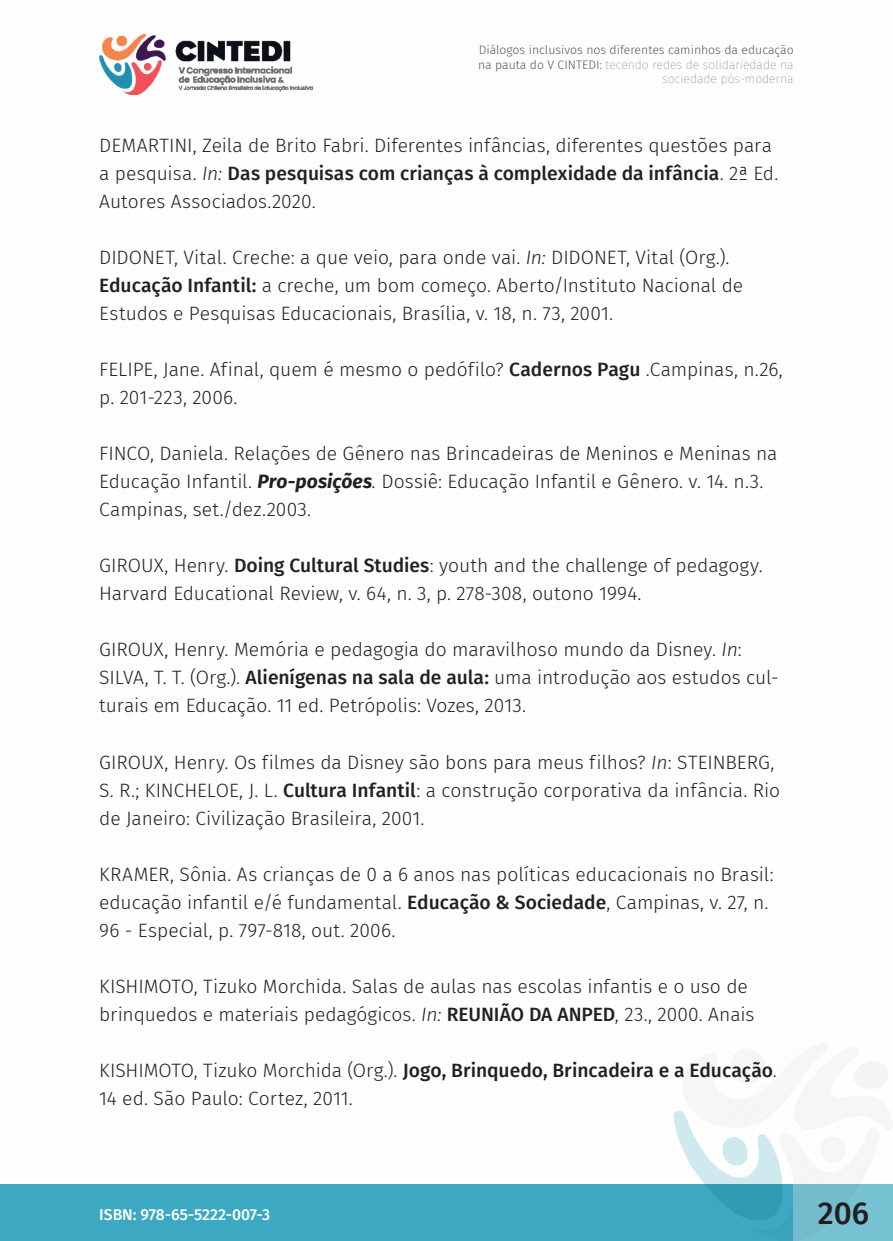
<style>
.page{position:relative;width:893px;height:1241px;background:#fff}
.page>*{position:absolute;margin:0;border:0;box-sizing:border-box;transform-origin:0 0}
.t1{font:500 31.5px "Fira Sans";color:#231f20}
._13_REFERENCIAS{font:300 19.25px/28px "Fira Sans";letter-spacing:-.005em;color:#231f20}
.t2{font:500 15.75px "Fira Sans";color:#fff}
.t3{font:300 12.25px/14.7px "Fira Sans";color:#57585a;text-align:right}
.s1{font-weight:100}
.s2{font-style:italic}
.s3{font-weight:500}
.s4{font-weight:700;font-style:italic}
</style>
<div class="page">
<div style="left:0;top:1184px;width:794px;height:56px;background:#3da8c1"></div>
<img style="left:99px;top:33px;width:214px;height:61px">
<svg style="left:674px;top:1049px;width:219px;height:191px"></svg>
<p class="t3" style="left:478px;top:42px;width:317px">Diálogos inclusivos nos diferentes caminhos da educação na pauta do V CINTEDI: <span class="s1">tecendo redes de solidariedade na sociedade pós-moderna</span></p>
<p class="_13_REFERENCIAS" style="left:99px;top:131px;width:681px">DEMARTINI, Zeila de Brito Fabri. Diferentes infâncias, diferentes questões para a pesquisa. <span class="s2">In:</span> <span class="s3">Das pesquisas com crianças à complexidade da infância</span>. 2ª Ed.<br>Autores Associados.2020.</p>
<p class="_13_REFERENCIAS" style="left:99px;top:243px;width:645px">DIDONET, Vital. Creche: a que veio, para onde vai. <span class="s2">In:</span> DIDONET, Vital (Org.).<br><span class="s3">Educação Infantil:</span> a creche, um bom começo. Aberto/Instituto Nacional de<br>Estudos e Pesquisas Educacionais, Brasília, v. 18, n. 73, 2001.</p>
<p class="_13_REFERENCIAS" style="left:99px;top:355px;width:685px">FELIPE, Jane. Afinal, quem é mesmo o pedófilo? <span class="s3">Cadernos Pagu</span> .Campinas, n.26, p. 201-223, 2006.</p>
<p class="_13_REFERENCIAS" style="left:99px;top:439px;width:680px">FINCO, Daniela. Relações de Gênero nas Brincadeiras de Meninos e Meninas na<br>Educação Infantil. <span class="s4">Pro-posições</span><span class="s2">.</span> Dossiê: Educação Infantil e Gênero. v. 14. n.3.<br>Campinas, set./dez.2003.</p>
<p class="_13_REFERENCIAS" style="left:99px;top:551px;width:665px">GIROUX, Henry. <span class="s3">Doing Cultural Studies</span>: youth and the challenge of pedagogy.<br>Harvard Educational Review, v. 64, n. 3, p. 278-308, outono 1994.</p>
<p class="_13_REFERENCIAS" style="left:99px;top:635px;width:681px">GIROUX, Henry. Memória e pedagogia do maravilhoso mundo da Disney. <span class="s2">In</span>:<br>SILVA, T. T. (Org.). <span class="s3">Alienígenas na sala de aula:</span> uma introdução aos estudos cul&shy;turais em Educação. 11 ed. Petrópolis: Vozes, 2013.</p>
<p class="_13_REFERENCIAS" style="left:99px;top:747px;width:682px">GIROUX, Henry. Os filmes da Disney são bons para meus filhos? <span class="s2">In</span>: STEINBERG,<br>S. R.; KINCHELOE, J. L. <span class="s3">Cultura Infantil</span>: a construção corporativa da infância. Rio de Janeiro: Civilização Brasileira, 2001.</p>
<p class="_13_REFERENCIAS" style="left:99px;top:859px;width:676px">KRAMER, Sônia. As crianças de 0 a 6 anos nas políticas educacionais no Brasil: educação infantil e/é fundamental. <span class="s3">Educação &amp; Sociedade</span>, Campinas, v. 27, n.<br>96 - Especial, p. 797-818, out. 2006.</p>
<p class="_13_REFERENCIAS" style="left:99px;top:971px;width:657px">KISHIMOTO, Tizuko Morchida. Salas de aulas nas escolas infantis e o uso de brinquedos e materiais pedagógicos. <span class="s2">In:</span> <span class="s3">REUNIÃO DA ANPED</span>, 23., 2000. Anais</p>
<p class="_13_REFERENCIAS" style="left:99px;top:1055px;width:679px">KISHIMOTO, Tizuko Morchida (Org.). <span class="s3">Jogo, Brinquedo, Brincadeira e a Educação</span>.<br>14 ed. São Paulo: Cortez, 2011.</p>
<p class="t2" style="left:99px;top:1201px;width:172px">ISBN: 978-65-5222-007-3</p>
<h1 class="t1" style="left:818px;top:1187px;width:53px">206</h1>
</div>
